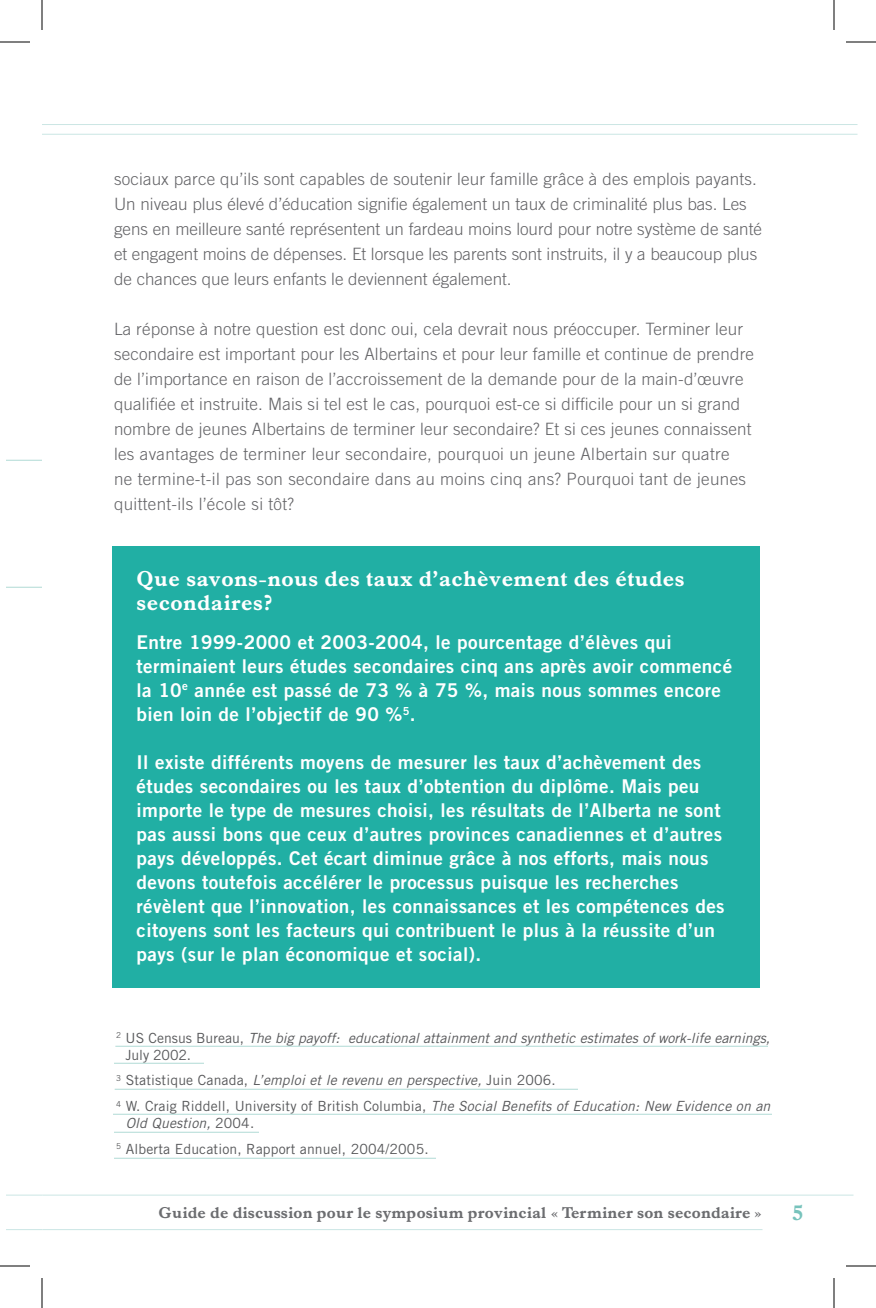
<style>
.page{position:relative;width:876px;height:1308px;background:#fff}
.page>*{position:absolute;margin:0;border:0;box-sizing:border-box;transform-origin:0 0}
.t1{font:22px/24px "Dutch 766 BT Bold A";letter-spacing:.02em;color:#fff}
.t2{font:19px/24px "Trade Gothic Bold Two";letter-spacing:.02em;color:#fff}
.t3{font:300 17px/25px "Trade Gothic";letter-spacing:.01em;color:#636366}
.t4{font:16px "Dutch 766 BT Bold A";letter-spacing:.01em;color:#6c6d70}
.t5{font:italic 14px/16.8px "Trade Gothic";color:#57585a}
.t6{font:14px/25.8px "Trade Gothic";letter-spacing:.01em;color:#57585a}
.s1{font-style:normal}
.s2{font-style:italic}
</style>
<div class="page">
<hr style="left:6px;top:1229px;width:36px;height:1px;background:#cbe6e4">
<hr style="left:6px;top:1195px;width:36px;height:1px;background:#cbe6e4">
<hr style="left:43px;top:1229px;width:719px;height:1px;background:#cbe6e4">
<hr style="left:43px;top:1195px;width:811px;height:1px;background:#cbe6e4">
<div style="left:112px;top:546px;width:648px;height:441px;background:#21afa4"></div>
<hr style="left:42px;top:124px;width:816px;height:1px;background:#cbe6e4">
<hr style="left:42px;top:134px;width:816px;height:1px;background:#cbe6e4">
<hr style="left:6px;top:587px;width:36px;height:1px;background:#b0dad5">
<hr style="left:6px;top:460px;width:36px;height:1px;background:#b0dad5">
<hr style="left:115px;top:1046px;width:653px;height:1px;background:#b0dad5">
<hr style="left:114px;top:1063px;width:90px;height:1px;background:#b0dad5">
<hr style="left:115px;top:1089px;width:463px;height:1px;background:#b0dad5">
<hr style="left:113px;top:1114px;width:659px;height:1px;background:#b0dad5">
<hr style="left:114px;top:1158px;width:322px;height:1px;background:#b0dad5">
<hr style="left:114px;top:1132px;width:145px;height:1px;background:#b0dad5">
<hr style="left:0;top:42px;width:30px;height:1px;background:#000">
<hr style="left:846px;top:42px;width:30px;height:1px;background:#000">
<hr style="left:0;top:1266px;width:30px;height:1px;background:#000">
<hr style="left:846px;top:1266px;width:30px;height:1px;background:#000">
<hr style="left:42px;top:0;width:1px;height:30px;background:#000">
<hr style="left:42px;top:1278px;width:1px;height:30px;background:#000">
<hr style="left:834px;top:0;width:1px;height:30px;background:#000">
<hr style="left:834px;top:1278px;width:1px;height:30px;background:#000">
<p class="t3" style="left:114px;top:166px;width:649px">sociaux parce qu’ils sont capables de soutenir leur famille grâce à des emplois payants.<br>Un niveau plus élevé d’éducation signifie également un taux de criminalité plus bas. Les gens en meilleure santé représentent un fardeau moins lourd pour notre système de santé et engagent moins de dépenses. Et lorsque les parents sont instruits, il y a beaucoup plus de chances que leurs enfants le deviennent également.</p>
<p class="t3" style="left:114px;top:316px;width:642px">La réponse à notre question est donc oui, cela devrait nous préoccuper. Terminer leur secondaire est important pour les Albertains et pour leur famille et continue de prendre de l’importance en raison de l’accroissement de la demande pour de la main-d’œuvre qualifiée et instruite. Mais si tel est le cas, pourquoi est-ce si difficile pour un si grand nombre de jeunes Albertains de terminer leur secondaire? Et si ces jeunes connaissent les avantages de terminer leur secondaire, pourquoi un jeune Albertain sur quatre<br>ne termine-t-il pas son secondaire dans au moins cinq ans? Pourquoi tant de jeunes quittent-ils l’école si tôt?</p>
<p class="t1" style="left:137px;top:567px;width:549px">Que savons-nous des taux d’achèvement des études secondaires?</p>
<p class="t2" style="left:137px;top:630px;width:597px">Entre 1999-2000 et 2003-2004, le pourcentage d’élèves qui terminaient leurs études secondaires cinq ans après avoir commencé la 10<sup>e</sup> année est passé de 73 % à 75 %, mais nous sommes encore bien loin de l’objectif de 90 %<sup>5</sup>.</p>
<p class="t2" style="left:137px;top:750px;width:590px">Il existe différents moyens de mesurer les taux d’achèvement des études secondaires ou les taux d’obtention du diplôme. Mais peu importe le type de mesures choisi, les résultats de l’Alberta ne sont pas aussi bons que ceux d’autres provinces canadiennes et d’autres pays développés. Cet écart diminue grâce à nos efforts, mais nous devons toutefois accélérer le processus puisque les recherches révèlent que l’innovation, les connaissances et les compétences des citoyens sont les facteurs qui contribuent le plus à la réussite d’un pays (sur le plan économique et social).</p>
<p class="t5" style="left:126px;top:1029px;width:646px;text-indent:-9px"><sup>2</sup> <span class="s1">US Census Bureau,</span> The big payoff: educational attainment and synthetic estimates of work-life earnings,<br><span class="s1">July 2002.</span></p>
<p class="t5" style="left:116px;top:1067px;width:656px;line-height:25.8px"><sup>3</sup> <span class="s1">Statistique Canada,</span> L’emploi et le revenu en perspective, <span class="s1">Juin 2006.<br></span><sup>4</sup> <span class="s1">W. Craig Riddell, University of British Columbia,</span> The Social Benefits of Education: New Evidence on an</p>
<p class="t6" style="left:116px;top:1110px;width:314px;text-indent:9px"><span class="s2">Old Question,</span> 2004.<br><sup>5</sup> Alberta Education, Rapport annuel, 2004/2005.</p>
<p class="t4" style="left:158px;top:1203px;width:605px">Guide de discussion pour le symposium provincial « Terminer son secondaire »</p>
</div>
